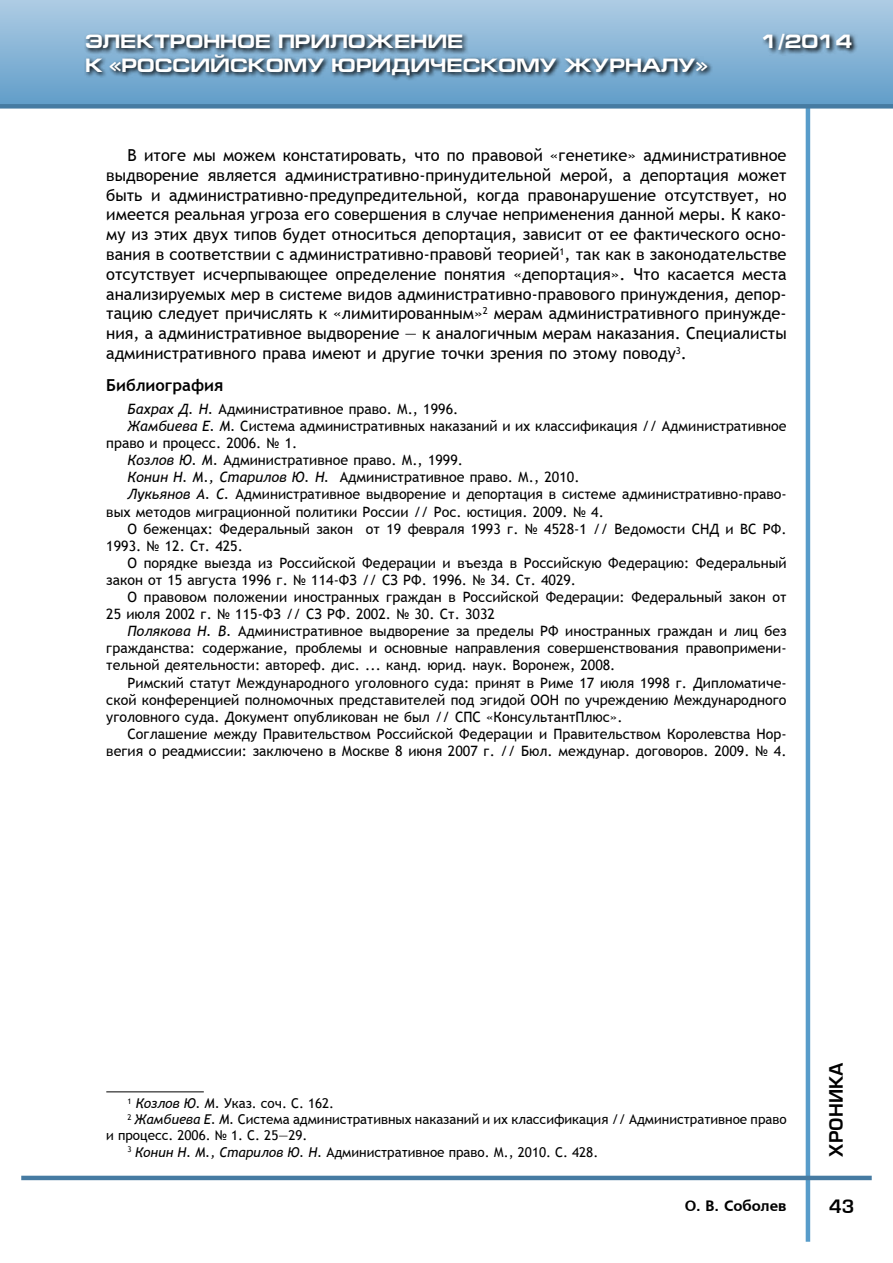
<style>
.page{position:relative;width:893px;height:1263px;background:#fff}
.page>*{position:absolute;margin:0;border:0;box-sizing:border-box;transform-origin:0 0}
.t1{font:700 19.5px "Europe Ext";color:#fff}
.t2{font:18px "Europe Demi Normal";color:#000}
.t3{font:16.5px/19.8px "Trebuchet MS";color:#000;text-align:justify}
.t4{font:700 16.5px "Trebuchet MS";color:#000}
.t5{font:15px "Free Set Bold Cyrillic";color:#000}
.t6{font:14.25px "Trebuchet MS";color:#000}
.t7{font:13.5px "Trebuchet MS";color:#000}
.s1{font-style:italic}
</style>
<div class="page">
<hr style="left:806px;top:91px;width:4px;height:1151px;background:#589cca">
<hr style="left:21px;top:1176px;width:851px;height:4px;background:#467ba2">
<div style="left:0;top:0;width:893px;height:106px;background:linear-gradient(to bottom,#aecce4,#619dc9)"></div>
<div style="left:0;top:104px;width:893px;height:5px;background:#467ba2"></div>
<svg style="left:84px;top:31px;width:774px;height:50px;background:#6b90ac"></svg>
<hr style="left:106px;top:1091px;width:98px;height:1px;background:#000">
<h1 class="t1" style="left:85px;top:31px;width:380px">ЭЛЕКТРОННОЕ ПРИЛОЖЕНИЕ</h1>
<h1 class="t1" style="left:761px;top:31px;width:92px">1/2014</h1>
<h1 class="t1" style="left:85px;top:54px;width:624px">К «РОССИЙСКОМУ ЮРИДИЧЕСКОМУ ЖУРНАЛУ»</h1>
<p class="t3" style="left:106px;top:145px;width:682px;text-indent:21px">В итоге мы можем констатировать, что по правовой «генетике» административное выдворение является административно-принудительной мерой, а депортация может быть и административно-предупредительной, когда правонарушение отсутствует, но имеется реальная угроза его совершения в случае неприменения данной меры. К како&shy;му из этих двух типов будет относиться депортация, зависит от ее фактического осно&shy;вания в соответствии с административно-правовй теорией<sup>1</sup>, так как в законодательстве отсутствует исчерпывающее определение понятия «депортация». Что касается места анализируемых мер в системе видов административно-правового принуждения, депор&shy;тацию следует причислять к «лимитированным»<sup>2</sup> мерам административного принужде&shy;ния, а административное выдворение — к аналогичным мерам наказания. Специалисты административного права имеют и другие точки зрения по этому поводу<sup>3</sup>.</p>
<p class="t4" style="left:106px;top:375px;width:119px">Библиография</p>
<p class="t6" style="left:128px;top:400px;width:332px"><span class="s1">Бахрах Д. Н.</span> Административное право. М., 1996.</p>
<p class="t6" style="left:128px;top:418px;width:661px"><span class="s1">Жамбиева Е. М.</span> Система административных наказаний и их классификация // Административное</p>
<p class="t6" style="left:106px;top:435px;width:193px">право и процесс. 2006. № 1.</p>
<p class="t6" style="left:128px;top:452px;width:337px"><span class="s1">Козлов Ю. М.</span> Административное право. М., 1999.</p>
<p class="t6" style="left:128px;top:469px;width:453px"><span class="s1">Конин Н. М., Старилов Ю. Н.</span> Административное право. М., 2010.</p>
<p class="t6" style="left:128px;top:486px;width:661px"><span class="s1">Лукьянов А. С.</span> Административное выдворение и депортация в системе административно-право-</p>
<p class="t6" style="left:106px;top:503px;width:499px">вых методов миграционной политики России // Рос. юстиция. 2009. № 4.</p>
<p class="t6" style="left:128px;top:520px;width:661px">О беженцах: Федеральный закон от 19 февраля 1993 г. № 4528-1 // Ведомости СНД и ВС РФ.</p>
<p class="t6" style="left:106px;top:537px;width:138px">1993. № 12. ст. 425.</p>
<p class="t6" style="left:128px;top:554px;width:661px">О порядке выезда из Российской Федерации и въезда в Российскую Федерацию: Федеральный</p>
<p class="t6" style="left:106px;top:571px;width:471px">закон от 15 августа 1996 г. № 114-ФЗ // СЗ РФ. 1996. № 34. ст. 4029.</p>
<p class="t6" style="left:128px;top:589px;width:661px">О правовом положении иностранных граждан в Российской Федерации: Федеральный закон от</p>
<p class="t6" style="left:106px;top:606px;width:390px">25 июля 2002 г. № 115-ФЗ // СЗ РФ. 2002. № 30. ст. 3032</p>
<p class="t6" style="left:128px;top:623px;width:661px"><span class="s1">Полякова Н. В.</span> Административное выдворение за пределы РФ иностранных граждан и лиц без</p>
<p class="t6" style="left:106px;top:640px;width:682px">гражданства: содержание, проблемы и основные направления совершенствования правопримени-</p>
<p class="t6" style="left:106px;top:657px;width:511px">тельной деятельности: автореф. дис. ... канд. юрид. наук. Воронеж, 2008.</p>
<p class="t6" style="left:128px;top:674px;width:661px">Римский статут Международного уголовного суда: принят в Риме 17 июля 1998 г. дипломатиче-</p>
<p class="t6" style="left:106px;top:691px;width:682px">ской конференцией полномочных представителей под эгидой ООН по учреждению Международного</p>
<p class="t6" style="left:106px;top:708px;width:518px">уголовного суда. Документ опубликован не был // СПС «КонсультантПлюс».</p>
<p class="t6" style="left:128px;top:725px;width:661px">Соглашение между Правительством Российской Федерации и Правительством Королевства Нор-</p>
<p class="t6" style="left:106px;top:742px;width:682px">вегия о реадмиссии: заключено в Москве 8 июня 2007 г. // Бюл. междунар. договоров. 2009. № 4.</p>
<p class="t7" style="left:128px;top:1095px;width:208px"><sup>1</sup> <span class="s1">Козлов Ю. М.</span> Указ. соч. С. 162.</p>
<p class="t7" style="left:128px;top:1111px;width:661px"><sup>2</sup> <span class="s1">Жамбиева Е. М.</span> Система административных наказаний и их классификация // Административное право</p>
<p class="t7" style="left:106px;top:1128px;width:203px">и процесс. 2006. № 1. С. 25—29.</p>
<p class="t7" style="left:128px;top:1144px;width:472px"><sup>3</sup> <span class="s1">Конин Н. М., Старилов Ю. Н.</span> Административное право. М., 2010. С. 428.</p>
<p class="t5" style="left:685px;top:1197px;width:103px">О. В. Соболев</p>
<p class="t2" style="left:826px;top:1157px;width:96px;rotate:-90deg">ХРОНИКА</p>
<p class="t2" style="left:829px;top:1196px;width:27px">43</p>
</div>
